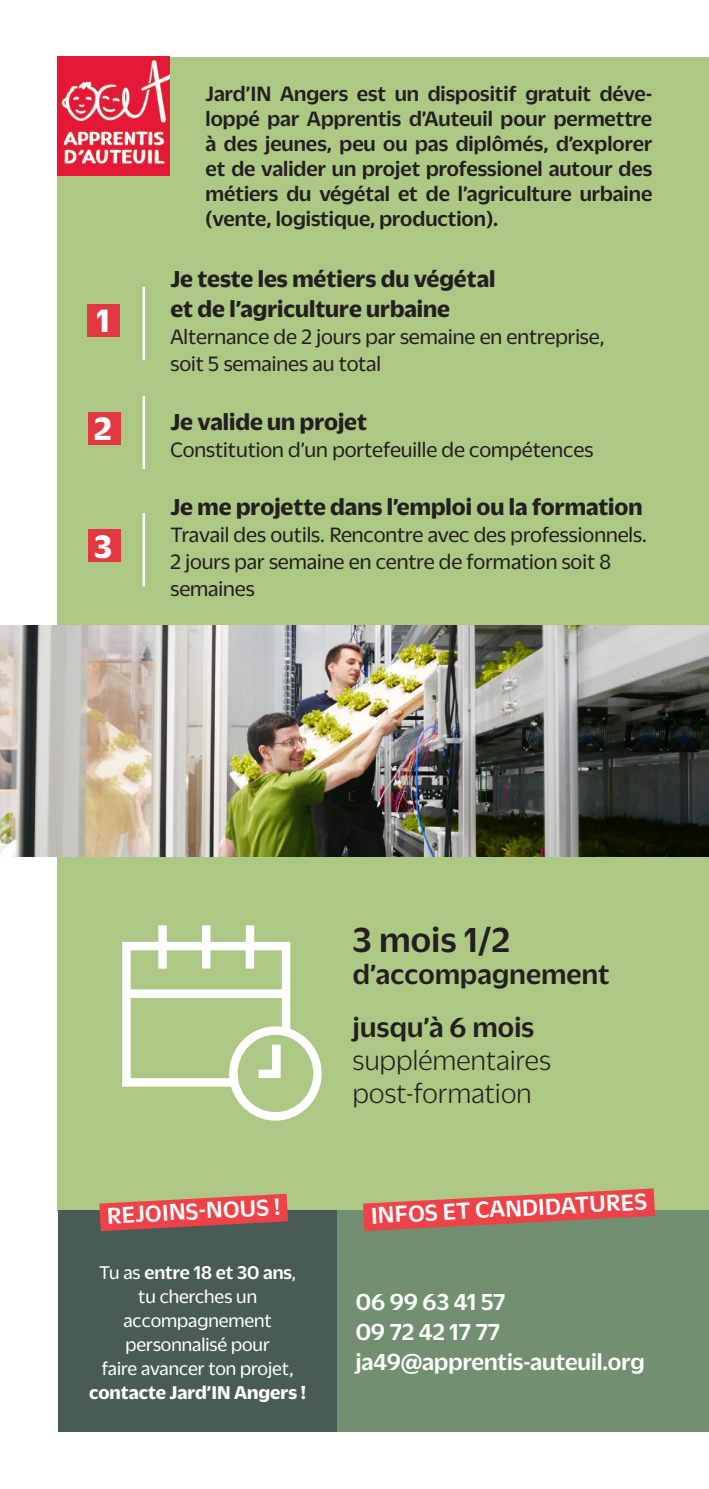
<style>
.page{position:relative;width:709px;height:1489px;background:#fff}
.page>*{position:absolute;margin:0;border:0;box-sizing:border-box;transform-origin:0 0}
.t1{font:500 37.5px "Duplicate Sans";color:#231f20}
.t2{font:700 35px "Duplicate Sans";color:#fff}
.t3{font:300 30px/32.5px "Duplicate Sans";letter-spacing:.01em;color:#231f20}
.t4{font:500 30px "Duplicate Sans";letter-spacing:.01em;color:#231f20}
.t5{font:700 25px/30px "Duplicate Sans";color:#231f20}
.surligné{font:500 25px "Duplicate Sans";color:#fff}
.t6{font:500 22.5px/25px "Duplicate Sans";color:#231f20;text-align:justify}
.t7{font:22.5px/27px "Duplicate Sans";color:#231f20}
.t8{font:20px/24px "Duplicate Sans";color:#fff;text-align:center}
.t9{font:500 20px "Duplicate Sans";color:#fff}
.s1{font-weight:400}
.s2{font-weight:700}
</style>
<div class="page">
<div style="left:58px;top:57px;width:651px;height:1153px;background:#adc785"></div>
<div style="left:58px;top:1210px;width:279px;height:221px;background:#495b56"></div>
<div style="left:337px;top:1210px;width:372px;height:221px;background:#729071"></div>
<hr style="left:143px;top:287px;width:2px;height:73px;background:#fff">
<svg style="left:99px;top:1193px;width:189px;height:39px"></svg>
<svg style="left:363px;top:1188px;width:292px;height:43px"></svg>
<hr style="left:143px;top:395px;width:2px;height:74px;background:#fff">
<hr style="left:143px;top:513px;width:2px;height:73px;background:#fff">
<img style="left:0;top:625px;width:709px;height:231px">
<div style="left:88px;top:304px;width:32px;height:33px;background:#e13842"></div>
<div style="left:89px;top:413px;width:32px;height:32px;background:#e13842"></div>
<div style="left:89px;top:529px;width:32px;height:33px;background:#e13842"></div>
<img style="left:58px;top:57px;width:111px;height:119px">
<svg style="left:123px;top:925px;width:199px;height:195px"></svg>
<p class="t2" style="left:96px;top:296px;width:15px">1</p>
<p class="t2" style="left:94px;top:405px;width:19px">2</p>
<p class="t2" style="left:94px;top:522px;width:20px">3</p>
<p class="t6" style="left:206px;top:79px;width:448px">Jard’IN Angers est un dispositif gratuit déve&shy;loppé par Apprentis d’Auteuil pour permettre à des jeunes, peu ou pas diplômés, d’explorer et de valider un projet professionel autour des métiers du végétal et de l’agriculture urbaine (vente, logistique, production).</p>
<p class="t5" style="left:170px;top:262px;width:326px">Je teste les métiers du végétal et de l’agriculture urbaine</p>
<p class="t7" style="left:170px;top:322px;width:435px">Alternance de 2 jours par semaine en entreprise, soit 5 semaines au total</p>
<p class="t5" style="left:170px;top:404px;width:198px">Je valide un projet</p>
<p class="t7" style="left:170px;top:434px;width:424px">Constitution d’un portefeuille de compétences</p>
<p class="t5" style="left:170px;top:490px;width:473px">Je me projette dans l’emploi ou la formation</p>
<p class="t7" style="left:170px;top:520px;width:478px">Travail des outils. Rencontre avec des professionnels.<br>2 jours par semaine en centre de formation soit 8 semaines</p>
<p class="t1" style="left:353px;top:914px;width:159px">3 mois 1/2</p>
<p class="t4" style="left:353px;top:954px;width:258px">d’accompagnement</p>
<p class="t4" style="left:353px;top:1007px;width:183px">jusqu’à 6 mois</p>
<p class="t3" style="left:353px;top:1042px;width:199px">supplémentaires post-formation</p>
<p class="surligné" style="left:106px;top:1198px;width:175px;rotate:-3deg">REJOINS-NOUS !</p>
<p class="surligné" style="left:370px;top:1198px;width:278px;rotate:-3deg">INFOS ET CANDIDATURES</p>
<p class="t9" style="left:99px;top:1259px;width:199px"><span class="s1">Tu as</span> entre 18 et 30 ans<span class="s1">,</span></p>
<p class="t8" style="left:123px;top:1283px;width:150px">tu cherches un accompagnement personnalisé pour</p>
<p class="t8" style="left:89px;top:1355px;width:218px">faire avancer ton projet, <span class="s2">contacte Jard’IN Angers !</span></p>
<p class="surligné" style="left:356px;top:1284px;width:151px">06 99 63 41 57</p>
<p class="surligné" style="left:356px;top:1314px;width:146px">09 72 42 17 77</p>
<p class="surligné" style="left:356px;top:1344px;width:290px">ja49@apprentis-auteuil.org</p>
</div>
